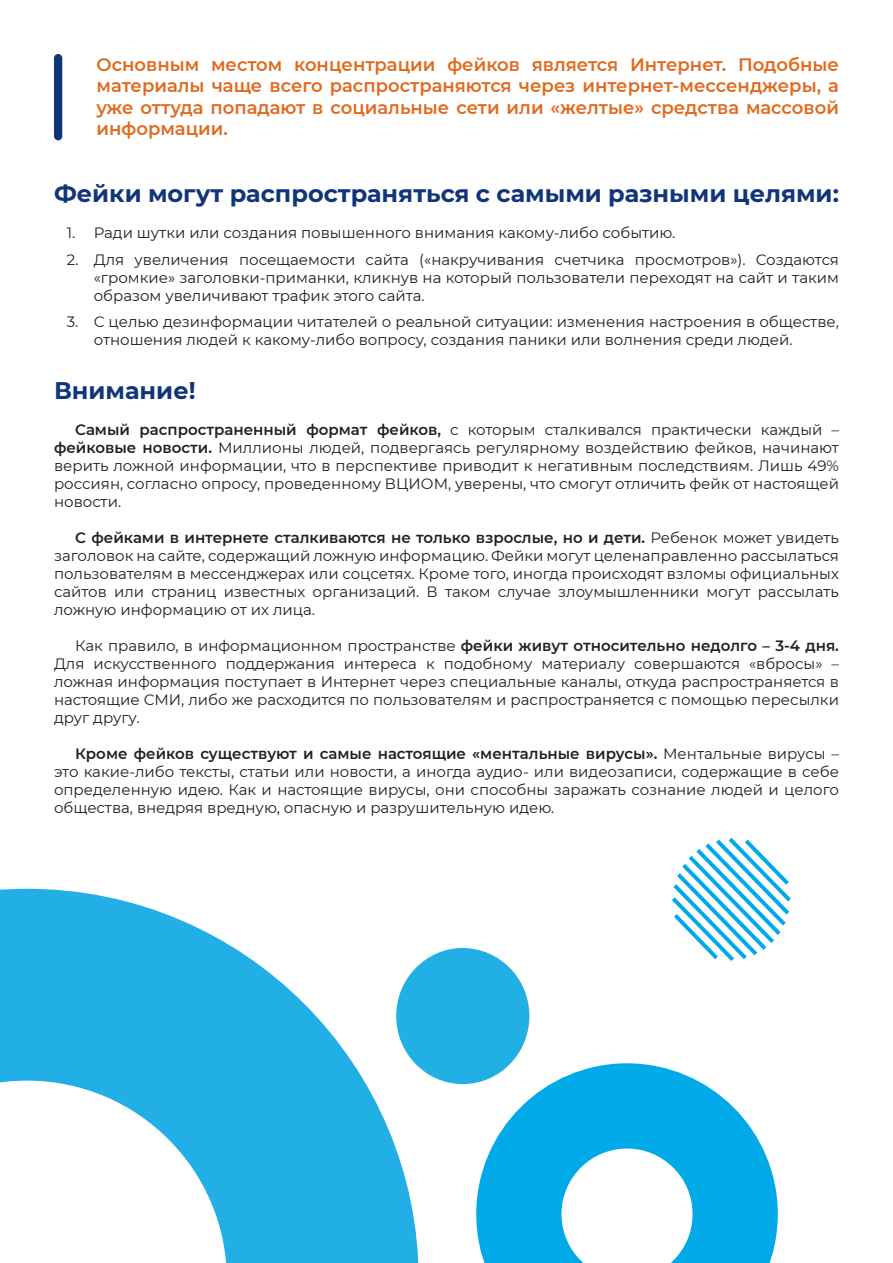
<style>
.page{position:relative;width:893px;height:1263px;background:#fff}
.page>*{position:absolute;margin:0;border:0;box-sizing:border-box;transform-origin:0 0}
.t1{font:700 24px "Montserrat";color:#113579}
.t2{font:600 18px/21.6px "Montserrat";color:#e06a1e;text-align:justify}
.t3{font:15px/18px "Montserrat";color:#221f1f;text-align:justify}
.s1{font-weight:600}
</style>
<div class="page">
<svg style="left:0;top:889px;width:419px;height:374px;fill:#22afe5"></svg>
<svg style="left:476px;top:1063px;width:302px;height:200px;fill:#00aae8"></svg>
<div style="left:396px;top:948px;width:133px;height:136px;background:#22afe5;border-radius:50%"></div>
<svg style="left:672px;top:837px;width:119px;height:124px"></svg>
<div style="left:54px;top:54px;width:8px;height:86px;background:#113579;border-radius:4px"></div>
<p class="t2" style="left:97px;top:53px;width:744px">Основным местом концентрации фейков является Интернет. Подобные материалы чаще всего распространяются через интернет-мессенджеры, а уже оттуда попадают в социальные сети или «желтые» средства массовой информации.</p>
<h1 class="t1" style="left:54px;top:176px;width:786px">Фейки могут распространяться с самыми разными целями:</h1>
<p class="t3" style="left:67px;top:223px;width:610px">1. Ради шутки или создания повышенного внимания какому-либо событию.</p>
<p class="t3" style="left:94px;top:250px;width:747px;text-indent:-27px">2. Для увеличения посещаемости сайта («накручивания счетчика просмотров»). Создаются «громкие» заголовки-приманки, кликнув на который пользователи переходят на сайт и таким образом увеличивают трафик этого сайта.</p>
<p class="t3" style="left:94px;top:312px;width:747px;text-indent:-27px">3. С целью дезинформации читателей о реальной ситуации: изменения настроения в обществе, отношения людей к какому-либо вопросу, создания паники или волнения среди людей.</p>
<h1 class="t1" style="left:54px;top:373px;width:143px">Внимание!</h1>
<p class="t3" style="left:54px;top:420px;width:786px;text-indent:21px"><span class="s1">Самый распространенный формат фейков,</span> с которым сталкивался практически каждый – <span class="s1">фейковые новости.</span> Миллионы людей, подвергаясь регулярному воздействию фейков, начинают верить ложной информации, что в перспективе приводит к негативным последствиям. Лишь 49% россиян, согласно опросу, проведенному ВЦИОМ, уверены, что смогут отличить фейк от настоящей новости.</p>
<p class="t3" style="left:54px;top:528px;width:786px;text-indent:21px"><span class="s1">С фейками в интернете сталкиваются не только взрослые, но и дети.</span> Ребенок может увидеть заголовок на сайте, содержащий ложную информацию. Фейки могут целенаправленно рассылаться пользователям в мессенджерах или соцсетях. Кроме того, иногда происходят взломы официальных сайтов или страниц известных организаций. В таком случае злоумышленники могут рассылать ложную информацию от их лица.</p>
<p class="t3" style="left:54px;top:636px;width:786px;text-indent:21px">Как правило, в информационном пространстве <span class="s1">фейки живут относительно недолго – 3-4 дня.<br></span>Для искусственного поддержания интереса к подобному материалу совершаются «вбросы» – ложная информация поступает в Интернет через специальные каналы, откуда распространяется в настоящие СМИ, либо же расходится по пользователям и распространяется с помощью пересылки друг другу.</p>
<p class="t3" style="left:54px;top:744px;width:786px;text-indent:21px"><span class="s1">Кроме фейков существуют и самые настоящие «ментальные вирусы».</span> Ментальные вирусы – это какие-либо тексты, статьи или новости, а иногда аудио- или видеозаписи, содержащие в себе определенную идею. Как и настоящие вирусы, они способны заражать сознание людей и целого общества, внедряя вредную, опасную и разрушительную идею.</p>
</div>
